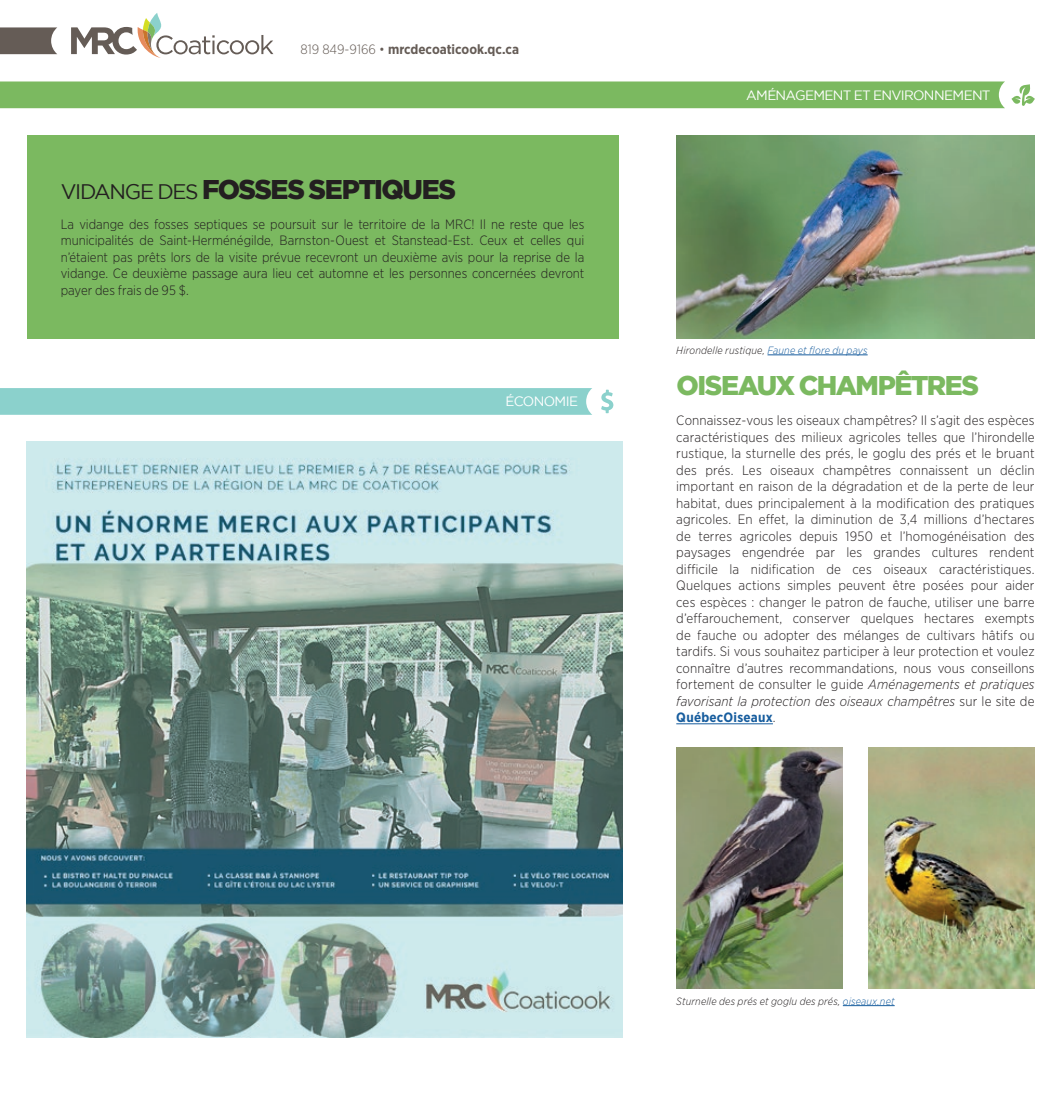
<style>
.page{position:relative;width:1062px;height:1104px;background:#fff}
.page>*{position:absolute;margin:0;border:0;box-sizing:border-box;transform-origin:0 0}
.t1{font:900 27px "Gotham";letter-spacing:-.055em;color:#231f20}
.t2{font:900 27px "Gotham";letter-spacing:-.06em;color:#7bb960}
.t3{font:300 13.5px/16.5px "Gotham Narrow";color:#231f20;text-align:justify}
.t4{font:13.5px "Gotham";letter-spacing:-.05em;color:#fff}
.t5{font:700 13.5px "Gotham Narrow";color:#655c56}
.t6{font:italic 300 10.5px "Gotham Narrow";letter-spacing:.015em;color:#231f20}
.s1{font-weight:300}
.s2{font-weight:400;font-size:21px}
.s3{color:#175d9e}
.s4{font-style:italic}
.s5{font-weight:700;color:#175d9e}
</style>
<div class="page">
<svg style="left:71px;top:13px;width:202px;height:45px"></svg>
<svg style="left:0;top:27px;width:57px;height:27px;background:#726964"></svg>
<img style="left:676px;top:747px;width:166px;height:241px">
<img style="left:869px;top:747px;width:166px;height:241px">
<img style="left:676px;top:135px;width:359px;height:203px">
<img style="left:27px;top:441px;width:595px;height:596px">
<div style="left:27px;top:135px;width:591px;height:203px;background:#7bb960"></div>
<div style="left:0;top:388px;width:592px;height:26px;background:#8bd1cc"></div>
<svg style="left:601px;top:389px;width:13px;height:24px"></svg>
<hr style="left:676px;top:723px;width:97px;height:1px;background:#175d9e">
<div style="left:0;top:81px;width:1005px;height:27px;background:#7bb960"></div>
<svg style="left:1011px;top:84px;width:24px;height:22px"></svg>
<hr style="left:767px;top:354px;width:101px;height:1px;background:#175d9e">
<hr style="left:843px;top:1005px;width:52px;height:1px;background:#175d9e">
<p class="t5" style="left:300px;top:41px;width:220px"><span class="s1">819 849-9166 •</span> mrcdecoaticook.qc.ca</p>
<h1 class="t1" style="left:61px;top:173px;width:397px"><span class="s2">VIDANGE DES</span> FOSSES SEPTIQUES</h1>
<p class="t3" style="left:61px;top:215px;width:525px">La vidange des fosses septiques se poursuit sur le territoire de la MRC! Il ne reste que les municipalités de Saint-Herménégilde, Barnston-Ouest et Stanstead-Est. Ceux et celles qui n’étaient pas prêts lors de la visite prévue recevront un deuxième avis pour la reprise de la vidange. Ce deuxième passage aura lieu cet automne et les personnes concernées devront payer des frais de 95 $.</p>
<p class="t4" style="left:506px;top:394px;width:74px">ÉCONOMIE</p>
<p class="t4" style="left:746px;top:87px;width:246px">AMÉNAGEMENT ET ENVIRONNEMENT</p>
<p class="t6" style="left:676px;top:343px;width:193px">Hirondelle rustique, <span class="s3">Faune et flore du pays</span></p>
<h1 class="t2" style="left:676px;top:370px;width:304px">OISEAUX CHAMPÊTRES</h1>
<p class="t3" style="left:676px;top:412px;width:360px">Connaissez-vous les oiseaux champêtres? Il s’agit des espèces caractéristiques des milieux agricoles telles que l’hirondelle rustique, la sturnelle des prés, le goglu des prés et le bruant des prés. Les oiseaux champêtres connaissent un déclin important en raison de la dégradation et de la perte de leur habitat, dues principalement à la modification des pratiques agricoles. En effet, la diminution de 3,4 millions d’hectares de terres agricoles depuis 1950 et l’homogénéisation des paysages engendrée par les grandes cultures rendent difficile la nidification de ces oiseaux caractéristiques.<br>Quelques actions simples peuvent être posées pour aider ces espèces : changer le patron de fauche, utiliser une barre d’effarouchement, conserver quelques hectares exempts de fauche ou adopter des mélanges de cultivars hâtifs ou tardifs. Si vous souhaitez participer à leur protection et voulez connaître d’autres recommandations, nous vous conseillons fortement de consulter le guide <span class="s4">Aménagements et pratiques favorisant la protection des oiseaux champêtres</span> sur le site de <span class="s5">QuébecOiseaux</span>.</p>
<p class="t6" style="left:676px;top:994px;width:220px">Sturnelle des prés et goglu des prés, <span class="s3">oiseaux.net</span></p>
</div>
